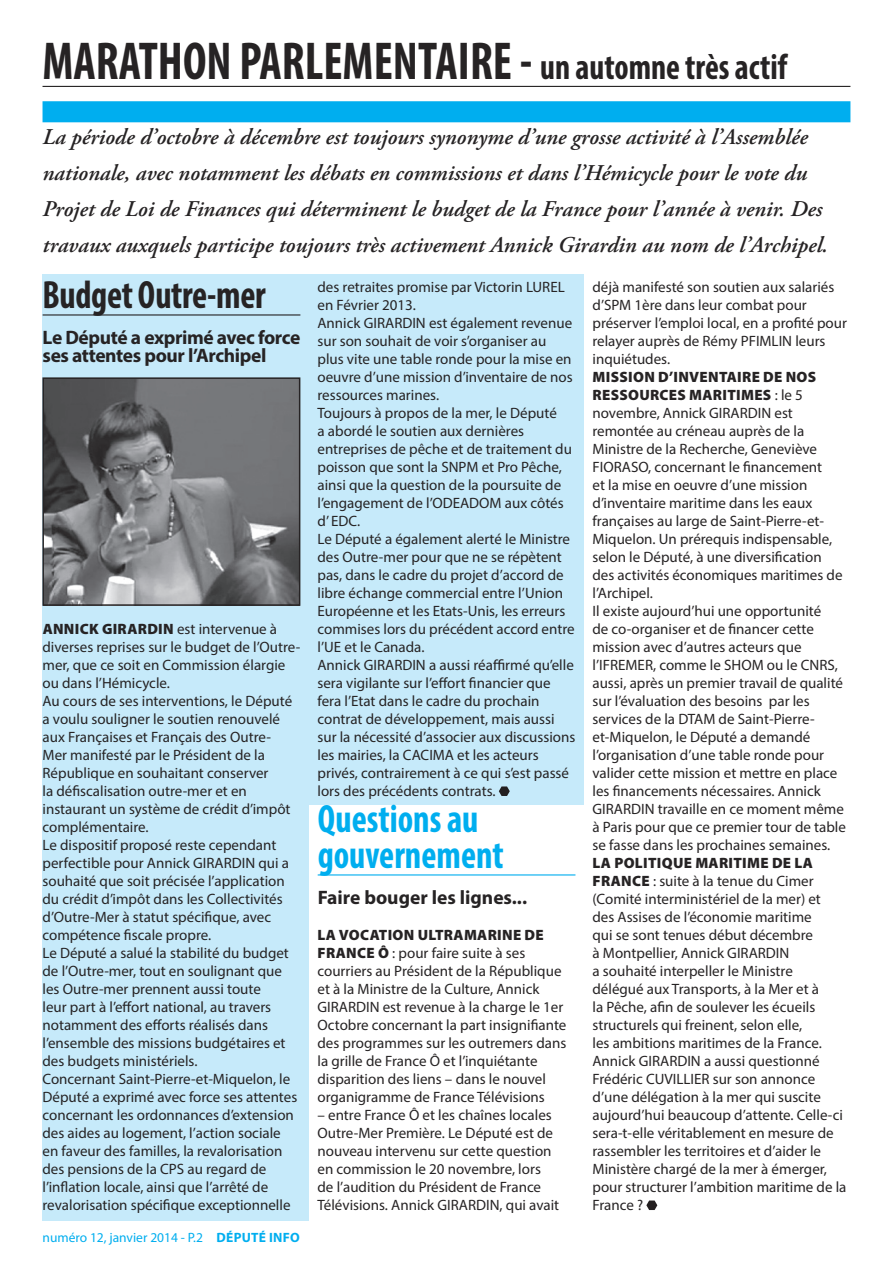
<style>
.page{position:relative;width:893px;height:1263px;background:#fff}
.page>*{position:absolute;margin:0;border:0;box-sizing:border-box;transform-origin:0 0}
.t1{font:700 condensed 53.7px "Myriad Pro";color:#262324;scale:.91 1}
.t2{font:700 condensed 39.6px/36px "Myriad Pro";color:#00aeef;scale:.91 1}
.t3{font:700 condensed 39.6px "Myriad Pro";letter-spacing:-.01em;color:#262324;scale:.91 1}
.t4{font:italic 600 22.5px/36px "Adobe Garamond Pro";color:#262324}
.t5{font:700 19.5px/18px "Myriad Pro";letter-spacing:-.02em;color:#262324}
.t6{font:700 19.5px "Myriad Pro";color:#262324}
.t7{font:15px/18px "Myriad Pro";color:#262324}
.t8{font:13.5px "Myriad Pro";color:#00aeef}
.s1{font-size:36.3px}
.s2{font-weight:900}
.s3{font-weight:700}
</style>
<div class="page">
<div style="left:42px;top:274px;width:267px;height:947px;background:#c6eafa"></div>
<div style="left:309px;top:274px;width:275px;height:531px;background:#c6eafa"></div>
<svg style="left:499px;top:786px;width:11px;height:10px"></svg>
<svg style="left:646px;top:1200px;width:11px;height:10px"></svg>
<hr style="left:43px;top:86px;width:807px;height:1px;background:#262324">
<div style="left:43px;top:101px;width:807px;height:21px;background:#00aeef"></div>
<img style="left:45px;top:380px;width:252px;height:223px">
<div style="left:42px;top:377px;width:258px;height:229px;border:2px solid #262324"></div>
<hr style="left:43px;top:314px;width:257px;height:2px;background:#262324">
<hr style="left:318px;top:874px;width:257px;height:1px;background:#00aeef">
<h1 class="t1" style="left:43px;top:28px;width:820px">MARATHON PARLEMENTAIRE - <span class="s1">un automne très actif</span></h1>
<p class="t4" style="left:43px;top:120px;width:787px">La période d’octobre à décembre est toujours synonyme d’une grosse activité à l’Assemblée nationale, avec notamment les débats en commissions et dans l’Hémicycle pour le vote du Projet de Loi de Finances qui déterminent le budget de la France pour l’année à venir. Des travaux auxquels participe toujours très activement Annick Girardin au nom de l’Archipel.</p>
<h2 class="t3" style="left:43px;top:270px;width:247px">Budget Outre-mer</h2>
<h3 class="t5" style="left:43px;top:327px;width:259px">Le Député a exprimé avec force ses attentes pour l’Archipel</h3>
<p class="t7" style="left:43px;top:620px;width:259px"><span class="s2">ANNICK GIRARDIN</span> est intervenue à diverses reprises sur le budget de l’Outre&shy;mer, que ce soit en Commission élargie ou dans l’Hémicycle.<br>Au cours de ses interventions, le Député a voulu souligner le soutien renouvelé aux Françaises et Français des Outre-<br>Mer manifesté par le Président de la République en souhaitant conserver<br>la défiscalisation outre-mer et en instaurant un système de crédit d’impôt complémentaire.<br>Le dispositif proposé reste cependant perfectible pour Annick GIRARDIN qui a souhaité que soit précisée l’application du crédit d’impôt dans les Collectivités d’Outre-Mer à statut spécifique, avec compétence fiscale propre.<br>Le Député a salué la stabilité du budget de l’Outre-mer, tout en soulignant que les Outre-mer prennent aussi toute<br>leur part à l’effort national, au travers notamment des efforts réalisés dans l’ensemble des missions budgétaires et des budgets ministériels.<br>Concernant Saint-Pierre-et-Miquelon, le Député a exprimé avec force ses attentes concernant les ordonnances d’extension des aides au logement, l’action sociale<br>en faveur des familles, la revalorisation des pensions de la CPS au regard de l’inflation locale, ainsi que l’arrêté de revalorisation spécifique exceptionnelle</p>
<p class="t8" style="left:43px;top:1229px;width:259px">numéro 12, janvier 2014 - P.2 <span class="s3">DÉPUTÉ INFO</span></p>
<p class="t7" style="left:317px;top:278px;width:259px">des retraites promise par Victorin LUREL en Février 2013.<br>Annick GIRARDIN est également revenue sur son souhait de voir s’organiser au plus vite une table ronde pour la mise en oeuvre d’une mission d’inventaire de nos ressources marines.<br>Toujours à propos de la mer, le Député<br>a abordé le soutien aux dernières entreprises de pêche et de traitement du poisson que sont la SNPM et Pro Pêche, ainsi que la question de la poursuite de l’engagement de l’ODEADOM aux côtés d’ EDC.<br>Le Député a également alerté le Ministre des Outre-mer pour que ne se répètent pas, dans le cadre du projet d’accord de libre échange commercial entre l’Union Européenne et les Etats-Unis, les erreurs commises lors du précédent accord entre l’UE et le Canada.<br>Annick GIRARDIN a aussi réaffirmé qu’elle sera vigilante sur l’effort financier que fera l’Etat dans le cadre du prochain contrat de développement, mais aussi sur la nécessité d’associer aux discussions les mairies, la CACIMA et les acteurs privés, contrairement à ce qui s’est passé lors des précédents contrats.</p>
<h2 class="t2" style="left:318px;top:800px;width:206px">Questions au gouvernement</h2>
<h3 class="t6" style="left:318px;top:884px;width:211px">Faire bouger les lignes...</h3>
<p class="t7" style="left:317px;top:926px;width:250px"><span class="s2">LA VOCATION ULTRAMARINE DE FRANCE Ô</span> : pour faire suite à ses courriers au Président de la République et à la Ministre de la Culture, Annick GIRARDIN est revenue à la charge le 1er Octobre concernant la part insignifiante des programmes sur les outremers dans la grille de France Ô et l’inquiétante disparition des liens – dans le nouvel organigramme de France Télévisions</p>
<p class="t7" style="left:317px;top:1106px;width:243px">– entre France Ô et les chaînes locales Outre-Mer Première. Le Député est de nouveau intervenu sur cette question en commission le 20 novembre, lors de l’audition du Président de France Télévisions. Annick GIRARDIN, qui avait</p>
<p class="t7" style="left:592px;top:278px;width:256px">déjà manifesté son soutien aux salariés d’SPM 1ère dans leur combat pour préserver l’emploi local, en a profité pour relayer auprès de Rémy PFIMLIN leurs inquiétudes.</p>
<p class="t7" style="left:592px;top:368px;width:255px"><span class="s2">MISSION D’INVENTAIRE DE NOS RESSOURCES MARITIMES</span> : le 5 novembre, Annick GIRARDIN est remontée au créneau auprès de la Ministre de la Recherche, Geneviève FIORASO, concernant le financement<br>et la mise en oeuvre d’une mission d’inventaire maritime dans les eaux françaises au large de Saint-Pierre-et-Miquelon. Un prérequis indispensable, selon le Député, à une diversification des activités économiques maritimes de l’Archipel.<br>Il existe aujourd’hui une opportunité<br>de co-organiser et de financer cette mission avec d’autres acteurs que l’IFREMER, comme le SHOM ou le CNRS, aussi, après un premier travail de qualité sur l’évaluation des besoins par les services de la DTAM de Saint-Pierre&shy;et-Miquelon, le Député a demandé l’organisation d’une table ronde pour valider cette mission et mettre en place les financements nécessaires. Annick GIRARDIN travaille en ce moment même à Paris pour que ce premier tour de table se fasse dans les prochaines semaines.</p>
<p class="t7" style="left:592px;top:854px;width:255px"><span class="s2">LA POLITIQUE MARITIME DE LA FRANCE</span> : suite à la tenue du Cimer (Comité interministériel de la mer) et des Assises de l’économie maritime<br>qui se sont tenues début décembre<br>à Montpellier, Annick GIRARDIN<br>a souhaité interpeller le Ministre délégué aux Transports, à la Mer et à<br>la Pêche, afin de soulever les écueils structurels qui freinent, selon elle,<br>les ambitions maritimes de la France.<br>Annick GIRARDIN a aussi questionné Frédéric CUVILLIER sur son annonce d’une délégation à la mer qui suscite aujourd’hui beaucoup d’attente. Celle-ci sera-t-elle véritablement en mesure de rassembler les territoires et d’aider le Ministère chargé de la mer à émerger, pour structurer l’ambition maritime de la France ?</p>
</div>
